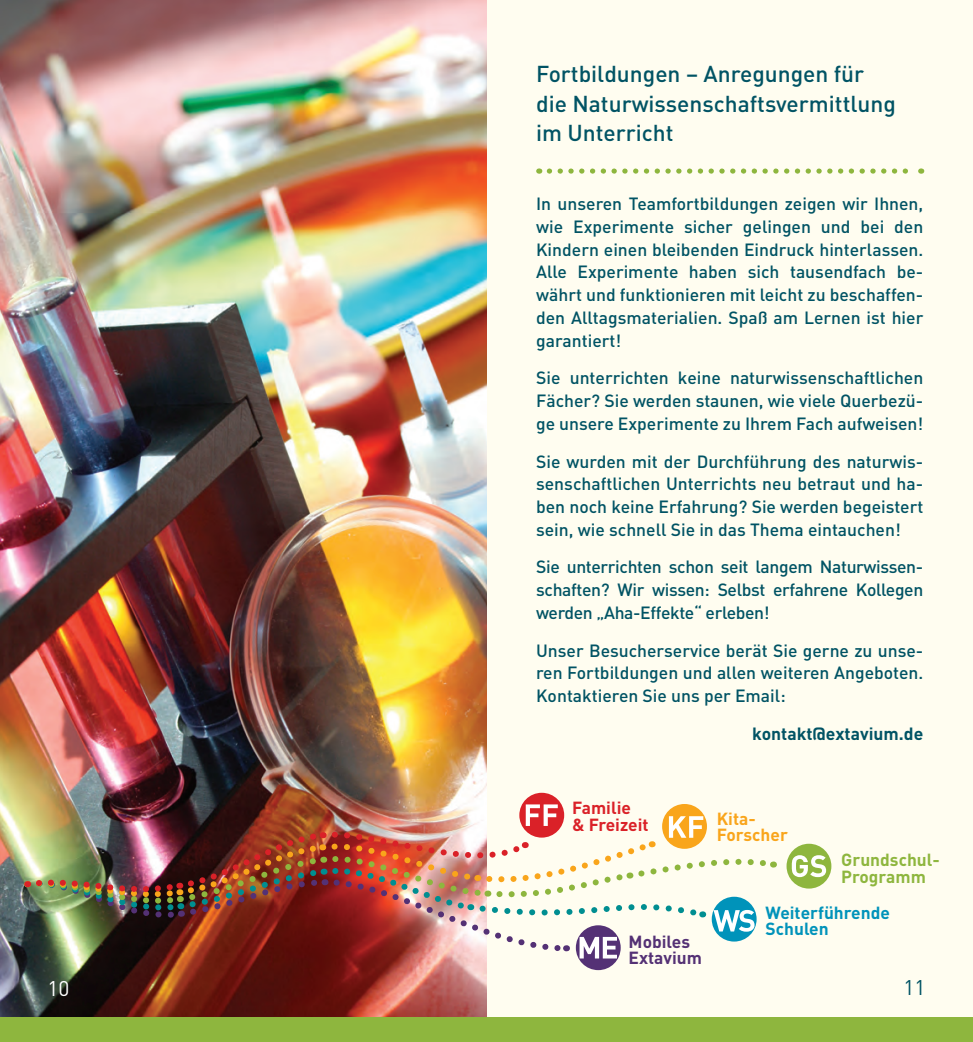
<style>
.page{position:relative;width:973px;height:1042px;background:#fff}
.page>*{position:absolute;margin:0;border:0;box-sizing:border-box;transform-origin:0 0}
.t1{font:500 22.75px/29.8px "DIN";color:#005364}
.t2{font:21px "DIN";color:#fff}
.t3{font:21px "DIN";color:#005364}
.t4{font:500 17.5px/22.8px "DIN";color:#005364;text-align:justify}
.t5{font:700 17.5px "DIN";color:#005364}
.t6{font:700 17.32px/16.8px "DIN";color:#0093ba}
.t7{font:700 17.32px/16.8px "DIN";color:#8eb63e}
.t8{font:700 17.32px/16.8px "DIN";color:#da2128}
.t9{font:700 17.32px/16.8px "DIN";color:#543175}
.t10{font:700 17.32px/16.8px "DIN";color:#f9a51b}
</style>
<div class="page">
<div style="left:0;top:0;width:972px;height:1042px;background:#fffdf0"></div>
<img style="left:0;top:0;width:486px;height:1017px">
<div style="left:0;top:1017px;width:972px;height:25px;background:#8eb63e"></div>
<svg style="left:549px;top:168px;width:372px;height:6px"></svg>
<div style="left:788px;top:845px;width:41px;height:41px;background:#8eb63e;border-radius:50%"></div>
<div style="left:786px;top:844px;width:45px;height:44px;border:4px solid #8eb63e;border-radius:50%"></div>
<svg style="left:791px;top:855px;width:35px;height:22px"></svg>
<div style="left:577px;top:927px;width:41px;height:41px;background:#543175;border-radius:50%"></div>
<div style="left:575px;top:925px;width:45px;height:45px;border:4px solid #543175;border-radius:50%"></div>
<div style="left:521px;top:795px;width:41px;height:40px;background:#da2128;border-radius:50%"></div>
<div style="left:519px;top:793px;width:45px;height:44px;border:4px solid #da2128;border-radius:50%"></div>
<img style="left:27px;top:804px;width:746px;height:154px">
<h1 class="t1" style="left:536px;top:58px;width:361px">Fortbildungen – Anregungen für die Naturwissenschaftsvermittlung im Unterricht</h1>
<p class="t4" style="left:536px;top:192px;width:388px">In unseren Teamfortbildungen zeigen wir Ihnen, wie Experimente sicher gelingen und bei den Kindern einen bleibenden Eindruck hinterlassen.<br>Alle Experimente haben sich tausendfach be&shy;währt und funktionieren mit leicht zu beschaffen&shy;den Alltagsmaterialien. Spaß am Lernen ist hier garantiert!</p>
<p class="t4" style="left:536px;top:366px;width:388px">Sie unterrichten keine naturwissenschaftlichen Fächer? Sie werden staunen, wie viele Querbezü&shy;ge unsere Experimente zu Ihrem Fach aufweisen!</p>
<p class="t4" style="left:536px;top:449px;width:388px">Sie wurden mit der Durchführung des naturwis&shy;senschaftlichen Unterrichts neu betraut und ha&shy;ben noch keine Erfahrung? Sie werden begeistert sein, wie schnell Sie in das Thema eintauchen!</p>
<p class="t4" style="left:536px;top:555px;width:388px">Sie unterrichten schon seit langem Naturwissen&shy;schaften? Wir wissen: Selbst erfahrene Kollegen werden „Aha-Effekte“ erleben!</p>
<p class="t4" style="left:536px;top:638px;width:388px">Unser Besucherservice berät Sie gerne zu unse&shy;ren Fortbildungen und allen weiteren Angeboten.<br>Kontaktieren Sie uns per Email:</p>
<p class="t5" style="left:751px;top:722px;width:173px">kontakt@extavium.de</p>
<p class="t8" style="left:572px;top:798px;width:78px">Familie<br>&amp; Freizeit</p>
<p class="t10" style="left:716px;top:809px;width:73px">Kita-<br>Forscher</p>
<p class="t7" style="left:841px;top:850px;width:100px">Grundschul-<br>Programm</p>
<p class="t9" style="left:628px;top:932px;width:75px">Mobiles<br>Extavium</p>
<p class="t6" style="left:765px;top:903px;width:126px">Weiterführende<br>Schulen</p>
<p class="t2" style="left:48px;top:975px;width:23px">10</p>
<p class="t3" style="left:903px;top:974px;width:23px">11</p>
</div>
